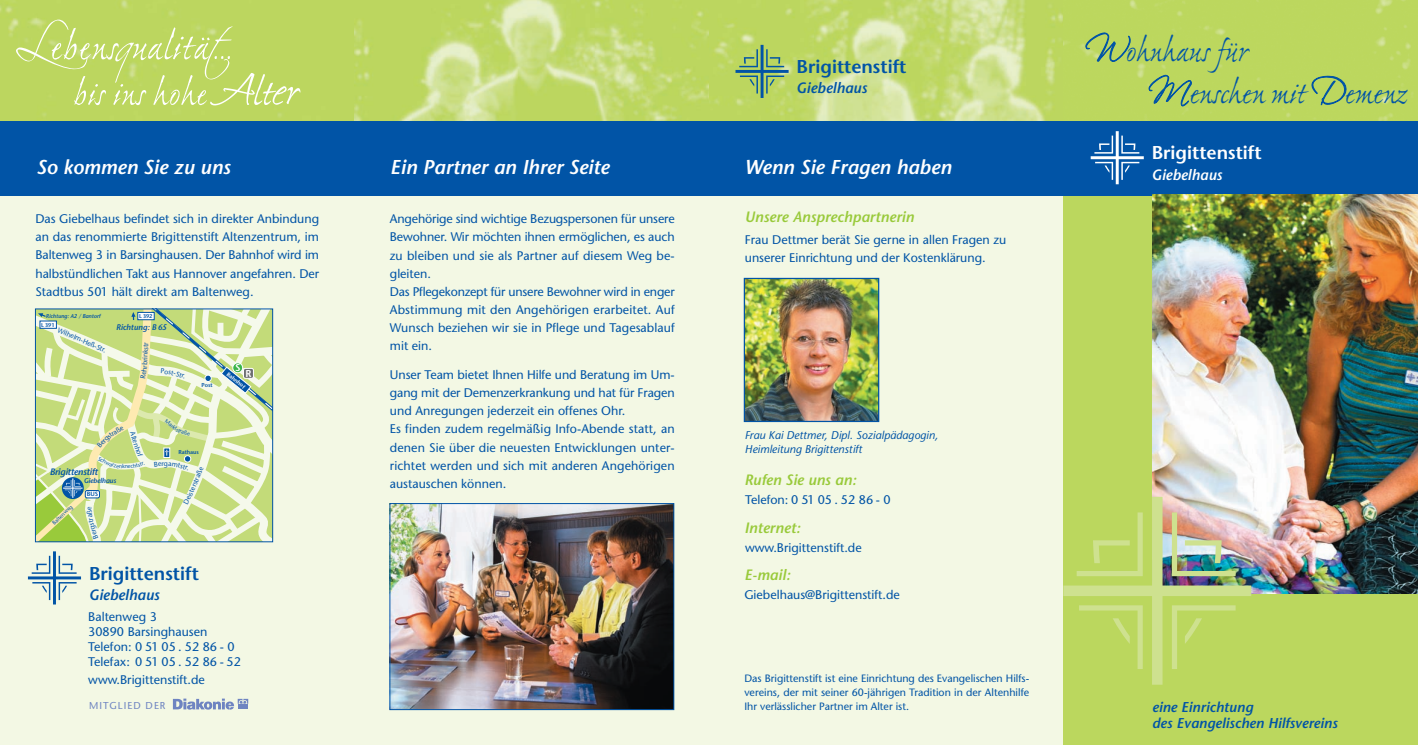
<style>
.page{position:relative;width:1418px;height:745px;background:#fff}
.page>*{position:absolute;margin:0;border:0;box-sizing:border-box;transform-origin:0 0}
.t1{font:35px "Ex Ponto";letter-spacing:-.02em;color:#0154a6}
.t2{font:italic 600 20px "Stone Sans";color:#fff}
.t3{font:600 18.5px "Stone Sans";color:#0154a6}
.t4{font:600 18.5px "Stone Sans";color:#fff}
.t5{font:italic 600 15px "Stone Sans";color:#99ca3b}
.t6{font:italic 600 15px "Stone Sans";color:#0154a6}
.t7{font:italic 600 15px "Stone Sans";color:#fff}
.t8{font:italic 600 14.25px/16.2px "Stone Sans";color:#0154a6}
.t9{font:12.5px/18.1px "Stone Sans";color:#0154a6}
.t10{font:italic 11.25px/13.8px "Stone Sans";color:#0154a6}
.t11{font:10.62px/13.8px "Stone Sans";color:#0154a6;text-align:justify}
.t12{font:10px "Stone Sans";letter-spacing:.1em;color:#6e84c1}
.t13{font:600 10px "Stone Sans";color:#fff}
.t14{font:italic 600 9.38px "Stone Sans";letter-spacing:-.02em;color:#0154a6}
.t15{font:italic 600 8.25px "Stone Sans";color:#0154a6}
.t16{font:7.12px "Stone Sans";color:#0154a6}
.t17{font:italic 600 7px "Stone Sans";letter-spacing:-.02em;color:#0154a6}
.t18{font:600 6.12px "Stone Sans";color:#0154a6}
.t19{font:italic 600 5.62px "Stone Sans";color:#0154a6}
.t20{font:600 5.62px "Stone Sans";color:#0154a6}
.t21{font:5.62px "Stone Sans";color:#0154a6}
.t22{font:600 5.62px "Stone Sans";color:#fff}
.t23{font:600 5.5px "Stone Sans";color:#0154a6}
.s1{font-family:"Scriptina"}
</style>
<div class="page">
<div style="left:0;top:0;width:1063px;height:745px;background:#f3f8e4"></div>
<div style="left:1063px;top:195px;width:354px;height:550px;background:#bbd75e"></div>
<img style="left:0;top:0;width:1417px;height:121px">
<div style="left:0;top:121px;width:1417px;height:74px;background:#0154a6"></div>
<img style="left:1152px;top:194px;width:265px;height:399px">
<img style="left:1063px;top:496px;width:188px;height:188px">
<img style="left:210px;top:69px;width:95px;height:45px">
<svg style="left:16px;top:19px;width:216px;height:86px;background:#c2d96e"></svg>
<svg style="left:173px;top:698px;width:75px;height:11px"></svg>
<img style="left:391px;top:505px;width:281px;height:203px">
<div style="left:389px;top:503px;width:285px;height:207px;border:1px solid #0154a6"></div>
<svg style="left:28px;top:551px;width:53px;height:53px"></svg>
<svg style="left:735px;top:45px;width:53px;height:53px;background:#96bb6f"></svg>
<img style="left:745px;top:280px;width:132px;height:140px">
<div style="left:743px;top:278px;width:136px;height:144px;border:1px solid #0154a6"></div>
<svg style="left:1090px;top:131px;width:53px;height:53px"></svg>
<svg style="left:35px;top:309px;width:238px;height:232px"></svg>
<h3 class="t3" style="left:796px;top:59px;width:111px">Brigittenstift</h3>
<p class="t6" style="left:796px;top:82px;width:72px">Giebelhaus</p>
<h2 class="t2" style="left:36px;top:159px;width:196px">So kommen Sie zu uns</h2>
<h2 class="t2" style="left:744px;top:159px;width:208px">Wenn Sie Fragen haben</h2>
<h2 class="t2" style="left:390px;top:159px;width:221px">Ein Partner an Ihrer Seite</h2>
<p class="t9" style="left:35px;top:211px;width:285px;text-align:justify">Das Giebelhaus befindet sich in direkter Anbindung an das renommierte Brigittenstift Altenzentrum, im Baltenweg 3 in Barsinghausen. Der Bahnhof wird im halbstündlichen Takt aus Hannover angefahren. Der Stadtbus 501 hält direkt am Baltenweg.</p>
<p class="t19" style="left:46px;top:314px;width:56px">Richtung: A2 / Bantorf</p>
<p class="t23" style="left:41px;top:322px;width:15px">L 391</p>
<p class="t16" style="left:59px;top:327px;width:52px;rotate:23deg">Wilhelm-Heß-Str</p>
<p class="t23" style="left:139px;top:314px;width:15px">L 392</p>
<p class="t15" style="left:116px;top:324px;width:52px">Richtung: B 65</p>
<p class="t16" style="left:142px;top:361px;width:20px;rotate:-87deg">rinkstr</p>
<p class="t20" style="left:201px;top:383px;width:13px">Post</p>
<p class="t13" style="left:235px;top:364px;width:7px">S</p>
<p class="t13" style="left:245px;top:369px;width:7px">R</p>
<p class="t22" style="left:229px;top:371px;width:24px;rotate:39deg">Bahnhof</p>
<p class="t14" style="left:50px;top:468px;width:49px">Brigittenstift</p>
<p class="t17" style="left:84px;top:478px;width:34px">Giebelhaus</p>
<p class="t21" style="left:52px;top:522px;width:27px;rotate:-44deg">Baltenweg</p>
<p class="t18" style="left:87px;top:492px;width:13px">BUS</p>
<p class="t20" style="left:178px;top:450px;width:22px">Rathaus</p>
<p class="t16" style="left:162px;top:460px;width:4px">r</p>
<p class="t16" style="left:179px;top:462px;width:13px;rotate:14deg">tstr.</p>
<p class="t16" style="left:191px;top:485px;width:19px;rotate:-68deg">rstraß</p>
<h3 class="t3" style="left:89px;top:566px;width:111px">Brigittenstift</h3>
<p class="t6" style="left:89px;top:589px;width:72px">Giebelhaus</p>
<p class="t9" style="left:88px;top:610px;width:154px;line-height:15px">Baltenweg 3<br>30890 Barsinghausen<br>Telefon: 0 51 05 . 52 86 - 0<br>Telefax: 0 51 05 . 52 86 - 52</p>
<p class="t9" style="left:88px;top:672px;width:118px">www.Brigittenstift.de</p>
<p class="t12" style="left:89px;top:701px;width:78px">MITGLIED DER</p>
<p class="t9" style="left:390px;top:211px;width:286px">Angehörige sind wichtige Bezugspersonen für unsere Bewohner. Wir möchten ihnen ermöglichen, es auch zu bleiben und sie als Partner auf diesem Weg be&shy;gleiten.<br>Das Pflegekonzept für unsere Bewohner wird in enger Abstimmung mit den Angehörigen erarbeitet. Auf Wunsch beziehen wir sie in Pflege und Tagesablauf mit ein.</p>
<p class="t9" style="left:390px;top:367px;width:286px">Unser Team bietet Ihnen Hilfe und Beratung im Um&shy;gang mit der Demenzerkrankung und hat für Fragen und Anregungen jederzeit ein offenes Ohr.<br>Es finden zudem regelmäßig Info-Abende statt, an denen Sie über die neuesten Entwicklungen unter&shy;richtet werden und sich mit anderen Angehörigen austauschen können.</p>
<p class="t5" style="left:745px;top:211px;width:171px">Unsere Ansprechpartnerin</p>
<p class="t9" style="left:745px;top:232px;width:263px">Frau Dettmer berät Sie gerne in allen Fragen zu unserer Einrichtung und der Kostenklärung.</p>
<p class="t10" style="left:745px;top:429px;width:195px">Frau Kai Dettmer, Dipl. Sozialpädagogin,<br>Heimleitung Brigittenstift</p>
<p class="t5" style="left:744px;top:474px;width:113px">Rufen Sie uns an:</p>
<p class="t9" style="left:745px;top:492px;width:147px">Telefon: 0 51 05 . 52 86 - 0</p>
<p class="t5" style="left:744px;top:522px;width:57px">Internet:</p>
<p class="t9" style="left:745px;top:539px;width:118px">www.Brigittenstift.de</p>
<p class="t5" style="left:744px;top:569px;width:47px">E-mail:</p>
<p class="t9" style="left:744px;top:587px;width:157px">Giebelhaus@Brigittenstift.de</p>
<p class="t11" style="left:744px;top:673px;width:286px">Das Brigittenstift ist eine Einrichtung des Evangelischen Hilfs&shy;vereins, der mit seiner 60-jährigen Tradition in der Altenhilfe Ihr verlässlicher Partner im Alter ist.</p>
<h1 class="t1" style="left:1085px;top:35px;width:165px"><span class="s1">W</span>ohnhaus für</h1>
<h1 class="t1" style="left:1148px;top:77px;width:260px"><span class="s1">M</span>enschen mit <span class="s1">D</span>emenz</h1>
<h3 class="t4" style="left:1151px;top:146px;width:111px">Brigittenstift</h3>
<p class="t7" style="left:1151px;top:169px;width:72px">Giebelhaus</p>
<p class="t8" style="left:1152px;top:700px;width:187px">eine Einrichtung<br>des Evangelischen Hilfsvereins</p>
</div>
